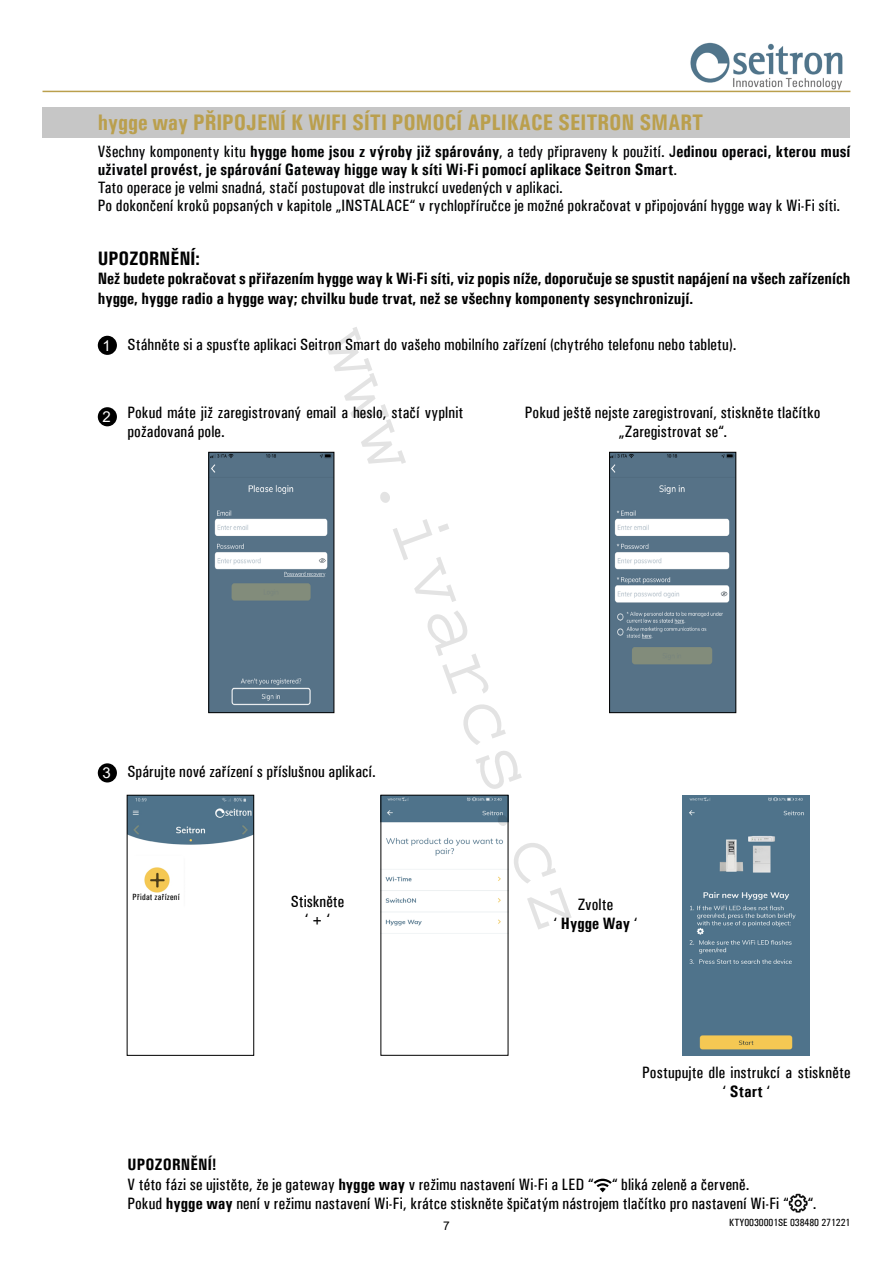
<style>
.page{position:relative;width:893px;height:1263px;background:#fff}
.page>*{position:absolute;margin:0;border:0;box-sizing:border-box;transform-origin:0 0}
.t1{font:81.9px "Courier";color:rgb(0 0 0/.11)}
.t2{font:700 condensed 22.5px "Univers";color:#ba9f4d}
.t3{font:700 condensed 19.5px "Univers";color:#000}
.t4{font:500 condensed 16.5px/19.5px "Univers";letter-spacing:.01em;color:#000;text-align:center}
.t5{font:500 condensed 16.5px/18px "Univers";letter-spacing:.01em;color:#020304}
.t6{font:700 condensed 16.5px/19.5px "Univers";color:#000}
.t7{font:15px "Arial";color:#fff}
.t8{font:12px "Arial";color:#000}
.t9{font:500 condensed 10.5px "Univers";color:#000}
.t10{font:500 condensed 9px "Univers";letter-spacing:.035em;color:#000}
.s1{font-weight:700}
.s2{font-family:"Arial";font-weight:400;font-stretch:normal;font-size:15px;color:#fff}
</style>
<div class="page">
<img style="left:686px;top:42px;width:164px;height:49px">
<hr style="left:43px;top:91px;width:807px;height:1px;background:#ba9f4d">
<div style="left:43px;top:107px;width:807px;height:31px;background:#c6c6c6"></div>
<div style="left:98px;top:336px;width:19px;height:19px;background:#000;border-radius:50%"></div>
<div style="left:98px;top:763px;width:19px;height:19px;background:#000;border-radius:50%"></div>
<img style="left:683px;top:795px;width:127px;height:260px">
<img style="left:383px;top:797px;width:123px;height:137px">
<div style="left:98px;top:407px;width:19px;height:19px;background:#000;border-radius:50%"></div>
<img style="left:210px;top:454px;width:122px;height:257px">
<div style="left:208px;top:452px;width:126px;height:261px;border:1px solid #000"></div>
<img style="left:611px;top:454px;width:123px;height:257px">
<div style="left:609px;top:452px;width:127px;height:261px;border:1px solid #000"></div>
<svg style="left:594px;top:1179px;width:18px;height:13px"></svg>
<img style="left:789px;top:1194px;width:18px;height:18px">
<img style="left:129px;top:797px;width:123px;height:96px">
<h2 class="t2" style="left:98px;top:109px;width:607px">hygge way PŘIPOJENÍ K WIFI SÍTI POMOCÍ APLIKACE SEITRON SMART</h2>
<p class="t5" style="left:98px;top:142px;width:754px">Všechny komponenty kitu <span class="s1">hygge home jsou z výroby již spárovány</span>, a tedy připraveny k použití. J<span class="s1">edinou operaci, kterou musí uživatel provést, je spárování Gateway higge way k síti Wi-Fi pomocí aplikace Seitron Smart</span>.<br>Tato operace je velmi snadná, stačí postupovat dle instrukcí uvedených v aplikaci.<br>Po dokončení kroků popsaných v kapitole „INSTALACE“ v rychlopříručce je možné pokračovat v připojování hygge way k Wi-Fi síti.</p>
<p class="t3" style="left:98px;top:246px;width:104px">UPOZORNĚNÍ:</p>
<p class="t6" style="left:98px;top:269px;width:754px">Než budete pokračovat s přiřazením hygge way k Wi-Fi síti, viz popis níže, doporučuje se spustit napájení na všech zařízeních hygge, hygge radio a hygge way; chvilku bude trvat, než se všechny komponenty sesynchronizují.</p>
<p class="t4" style="left:103px;top:335px;width:635px"><span class="s2">1</span> Stáhněte si a spusťte aplikaci Seitron Smart do vašeho mobilního zařízení (chytrého telefonu nebo tabletu).</p>
<h1 class="t1" style="left:388px;top:313px;width:640px;rotate:70deg">www.ivarcs.cz</h1>
<p class="t7" style="left:103px;top:406px;width:10px">2</p>
<p class="t4" style="left:525px;top:402px;width:297px">Pokud ještě nejste zaregistrovaní, stiskněte tlačítko „Zaregistrovat se“.</p>
<p class="t4" style="left:127px;top:402px;width:337px;text-align:left">Pokud máte již zaregistrovaný email a heslo, stačí vyplnit požadovaná pole.</p>
<p class="t4" style="left:103px;top:761px;width:275px"><sub>3</sub> Spárujte nové zařízení s příslušnou aplikací.</p>
<p class="t10" style="left:133px;top:892px;width:49px">Přidat zařízení</p>
<p class="t4" style="left:291px;top:893px;width:55px;line-height:18px">Stiskněte ‘ <span class="s1">+</span> ‘</p>
<p class="t4" style="left:553px;top:895px;width:86px">Zvolte<br>‘ <span class="s1">Hygge Way</span> ‘</p>
<p class="t4" style="left:642px;top:1062px;width:210px">Postupujte dle instrukcí a stiskněte ‘ <span class="s1">Start</span> ‘</p>
<p class="t4" style="left:127px;top:1155px;width:690px;text-align:left"><span class="s1">UPOZORNĚNÍ!<br></span>V této fázi se ujistěte, že je gateway <span class="s1">hygge way</span> v režimu nastavení Wi-Fi a LED “ “ bliká zeleně a červeně.<br>Pokud <span class="s1">hygge way</span> není v režimu nastavení Wi-Fi, krátce stiskněte špičatým nástrojem tlačítko pro nastavení Wi-Fi “ “.</p>
<p class="t8" style="left:443px;top:1217px;width:8px">7</p>
<p class="t9" style="left:729px;top:1216px;width:123px">KTY0030001SE 038480 271221</p>
</div>
